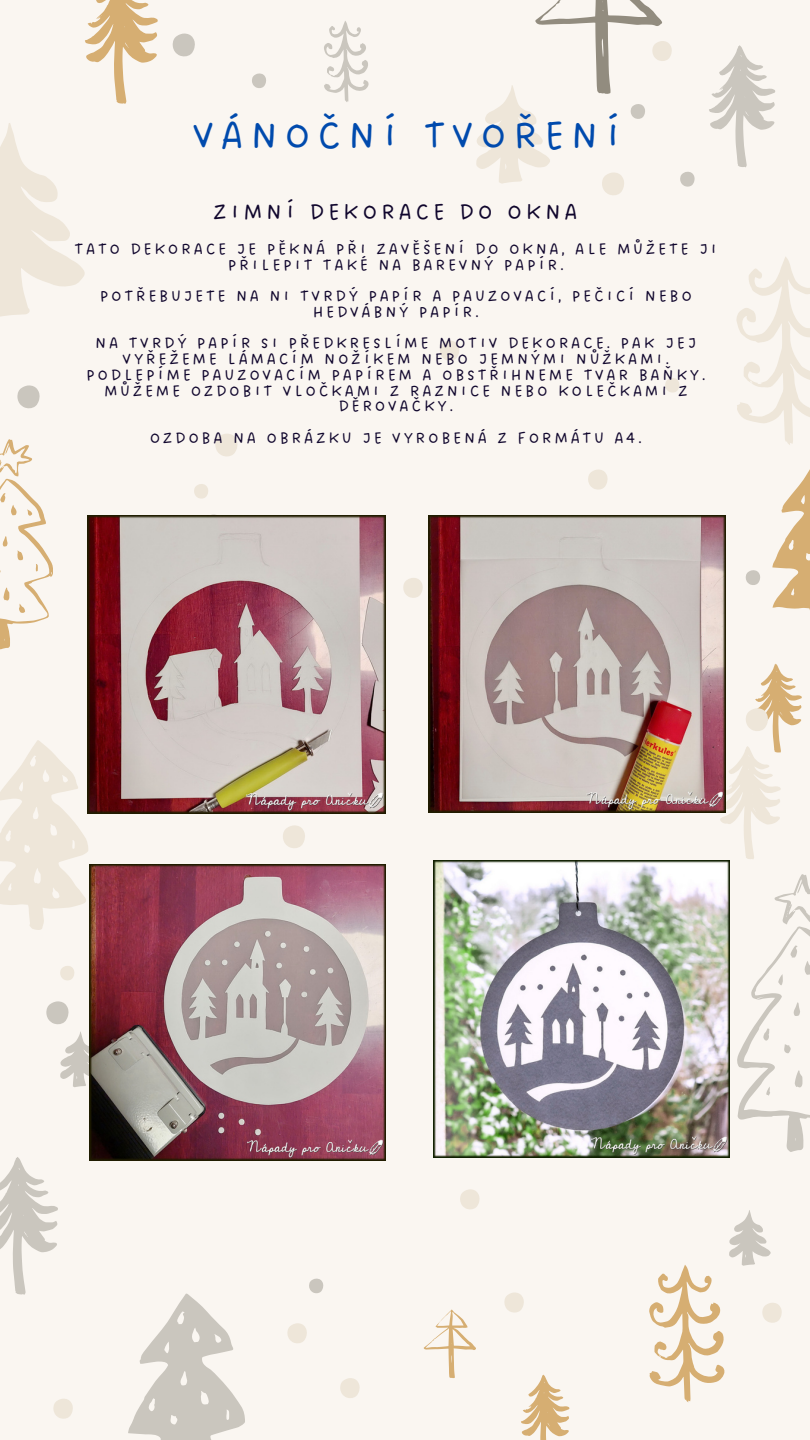
<style>
.page{position:relative;width:810px;height:1440px;background:#faf6f1}
.page>*{position:absolute;margin:0;border:0;box-sizing:border-box;transform-origin:0 0}
.t1{font:42px "DO Sans Regular";letter-spacing:.155em;color:#004aad}
.t2{font:24px "DO Sans Regular";letter-spacing:.155em;color:#10062d}
.t3{font:17px/15.8px "DO Sans Regular";letter-spacing:.155em;color:#10062d;text-align:center}
</style>
<div class="page">
<svg style="left:0;top:1157px;width:58px;height:138px"></svg>
<svg style="left:85px;top:0;width:73px;height:104px"></svg>
<svg style="left:521px;top:1375px;width:49px;height:65px"></svg>
<svg style="left:709px;top:45px;width:66px;height:123px"></svg>
<svg style="left:736px;top:257px;width:74px;height:188px"></svg>
<svg style="left:324px;top:21px;width:45px;height:81px"></svg>
<svg style="left:423px;top:1309px;width:53px;height:69px"></svg>
<svg style="left:60px;top:1031px;width:29px;height:56px"></svg>
<svg style="left:0;top:123px;width:85px;height:194px"></svg>
<svg style="left:772px;top:469px;width:38px;height:141px"></svg>
<svg style="left:128px;top:1294px;width:117px;height:146px"></svg>
<svg style="left:0;top:740px;width:88px;height:190px"></svg>
<svg style="left:0;top:439px;width:53px;height:210px"></svg>
<svg style="left:737px;top:874px;width:73px;height:278px"></svg>
<svg style="left:283px;top:825px;width:22px;height:23px"></svg>
<svg style="left:46px;top:1001px;width:23px;height:24px"></svg>
<svg style="left:215px;top:434px;width:23px;height:23px"></svg>
<svg style="left:719px;top:664px;width:83px;height:195px"></svg>
<svg style="left:588px;top:470px;width:20px;height:20px"></svg>
<svg style="left:460px;top:1189px;width:20px;height:20px"></svg>
<svg style="left:504px;top:1293px;width:20px;height:20px"></svg>
<svg style="left:287px;top:1323px;width:20px;height:20px"></svg>
<svg style="left:340px;top:1378px;width:20px;height:20px"></svg>
<svg style="left:649px;top:1210px;width:133px;height:192px"></svg>
<svg style="left:440px;top:341px;width:19px;height:20px"></svg>
<svg style="left:53px;top:1399px;width:20px;height:20px"></svg>
<svg style="left:203px;top:515px;width:21px;height:1px"></svg>
<svg style="left:403px;top:578px;width:20px;height:20px"></svg>
<svg style="left:17px;top:385px;width:23px;height:24px"></svg>
<svg style="left:173px;top:34px;width:22px;height:23px"></svg>
<svg style="left:680px;top:172px;width:15px;height:15px"></svg>
<svg style="left:476px;top:0;width:196px;height:195px"></svg>
<svg style="left:746px;top:570px;width:14px;height:15px"></svg>
<svg style="left:665px;top:378px;width:14px;height:15px"></svg>
<svg style="left:60px;top:966px;width:14px;height:15px"></svg>
<svg style="left:309px;top:1279px;width:15px;height:15px"></svg>
<svg style="left:252px;top:74px;width:14px;height:14px"></svg>
<svg style="left:194px;top:484px;width:14px;height:15px"></svg>
<img style="left:87px;top:516px;width:298px;height:298px">
<img style="left:429px;top:516px;width:296px;height:296px">
<img style="left:89px;top:865px;width:297px;height:296px">
<img style="left:433px;top:861px;width:296px;height:296px">
<p class="t1" style="left:193px;top:111px;width:430px">VÁNOČNÍ TVOŘENÍ</p>
<p class="t2" style="left:213px;top:198px;width:366px">ZIMNÍ DEKORACE DO OKNA</p>
<p class="t3" style="left:75px;top:242px;width:644px">TATO DEKORACE JE PĚKNÁ PŘI ZAVĚŠENÍ DO OKNA, ALE MŮŽETE JI<br>PŘILEPIT TAKÉ NA BAREVNÝ PAPÍR.</p>
<p class="t3" style="left:100px;top:289px;width:594px">POTŘEBUJETE NA NI TVRDÝ PAPÍR A PAUZOVACÍ, PEČICÍ NEBO<br>HEDVÁBNÝ PAPÍR.</p>
<p class="t3" style="left:86px;top:336px;width:621px">NA TVRDÝ PAPÍR SI PŘEDKRESLÍME MOTIV DEKORACE. PAK JEJ VYŘEŽEME LÁMACÍM NOŽÍKEM NEBO JEMNÝMI NŮŽKAMI.<br>PODLEPÍME PAUZOVACÍM PAPÍREM A OBSTŘIHNEME TVAR BAŇKY.<br>MŮŽEME OZDOBIT VLOČKAMI Z RAZNICE NEBO KOLEČKAMI Z DĚROVAČKY.</p>
<p class="t3" style="left:150px;top:431px;width:494px">OZDOBA NA OBRÁZKU JE VYROBENÁ Z FORMÁTU A4.</p>
</div>
